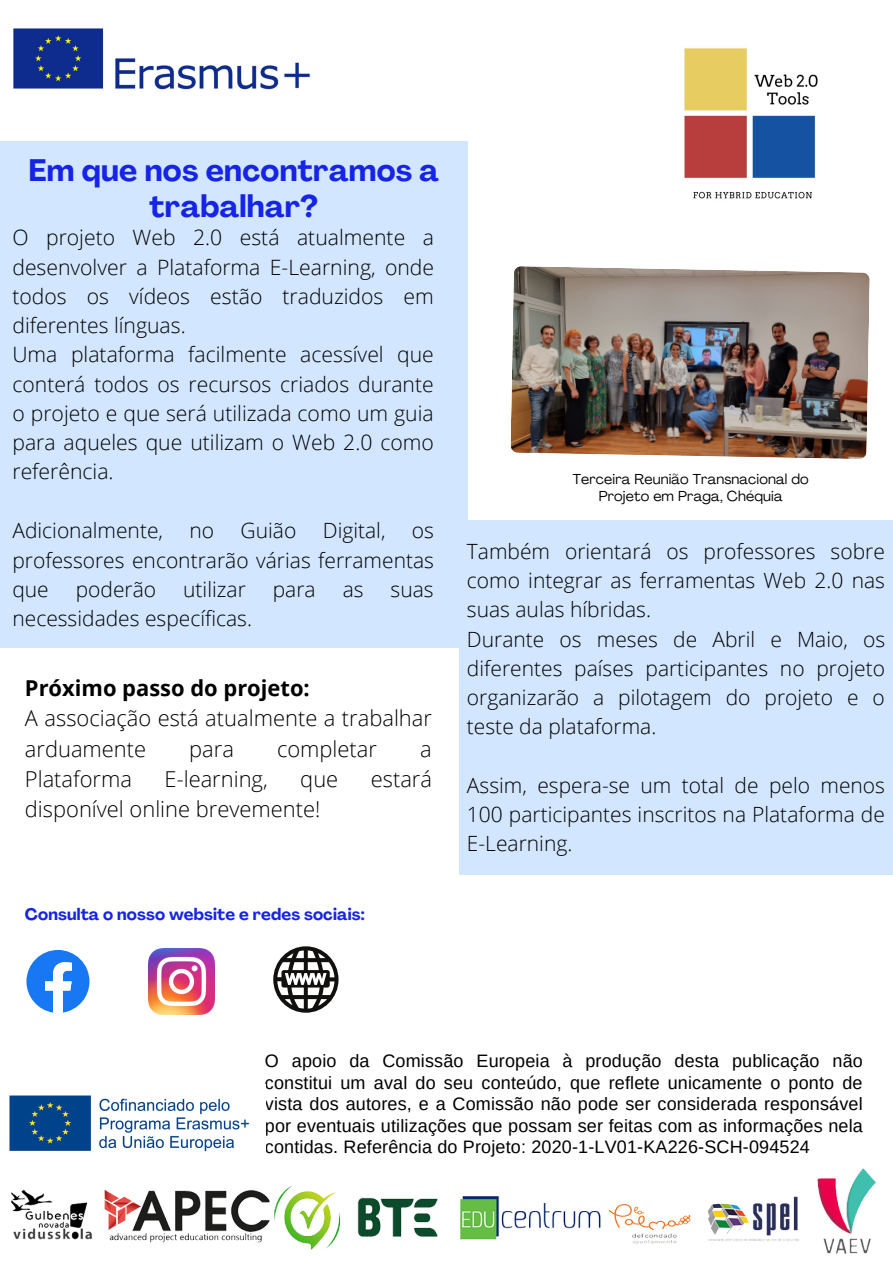
<style>
.page{position:relative;width:893px;height:1263px;background:#fff}
.page>*{position:absolute;margin:0;border:0;box-sizing:border-box;transform-origin:0 0}
.t1{font:700 30.67px/36.6px "Agrandir";letter-spacing:.01em;color:#1524e6;text-align:center}
.t2{font:300 21.9px/30.4px "Open Sans";color:#000}
.t3{font:700 21.9px "Open Sans";color:#000}
.t4{font:300 21.15px/29.2px "Open Sans";color:#000}
.t5{font:300 21px/29.2px "Open Sans";color:#000;text-align:justify}
.t6{font:18px/21.4px "Arimo";letter-spacing:.01em;color:#000;text-align:justify}
.t7{font:700 16.42px "Agrandir";letter-spacing:.01em;color:#1524e6}
.t8{font:14.25px/16.9px "Agrandir";letter-spacing:.01em;color:#000;text-align:center}
</style>
<div class="page">
<div style="left:459px;top:520px;width:434px;height:355px;background:#d2e6ff"></div>
<div style="left:0;top:142px;width:467px;height:506px;background:#d2e6ff"></div>
<img style="left:684px;top:48px;width:134px;height:151px">
<img style="left:11px;top:1168px;width:866px;height:86px">
<img style="left:13px;top:28px;width:297px;height:62px">
<img style="left:510px;top:266px;width:360px;height:193px">
<svg style="left:26px;top:950px;width:63px;height:63px"></svg>
<img style="left:148px;top:948px;width:66px;height:66px">
<svg style="left:273px;top:946px;width:65px;height:67px"></svg>
<img style="left:9px;top:1095px;width:240px;height:57px">
<h1 class="t1" style="left:29px;top:155px;width:412px">Em que nos encontramos a trabalhar?</h1>
<p class="t4" style="left:12px;top:223px;width:423px">O projeto Web 2.0 está atualmente a desenvolver a Plataforma E-Learning, onde todos os vídeos estão traduzidos em diferentes línguas.<br>Uma plataforma facilmente acessível que conterá todos os recursos criados durante o projeto e que será utilizada como um guia para aqueles que utilizam o Web 2.0 como referência.</p>
<p class="t5" style="left:12px;top:516px;width:152px">Adicionalmente,</p>
<p class="t5" style="left:189px;top:516px;width:26px">no</p>
<p class="t5" style="left:241px;top:516px;width:57px">Guião</p>
<p class="t5" style="left:323px;top:516px;width:64px">Digital,</p>
<p class="t5" style="left:12px;top:516px;width:423px;text-indent:399px">os professores encontrarão várias ferramentas que</p>
<p class="t5" style="left:76px;top:574px;width:82px">poderão</p>
<p class="t5" style="left:183px;top:574px;width:64px">utilizar</p>
<p class="t5" style="left:273px;top:574px;width:44px">para</p>
<p class="t5" style="left:343px;top:574px;width:22px">as</p>
<p class="t5" style="left:390px;top:574px;width:45px">suas</p>
<p class="t5" style="left:12px;top:603px;width:241px">necessidades específicas.</p>
<p class="t3" style="left:25px;top:672px;width:286px">Próximo passo do projeto:</p>
<p class="t2" style="left:25px;top:703px;width:408px">A associação está atualmente a trabalhar arduamente</p>
<p class="t2" style="left:189px;top:733px;width:46px">para</p>
<p class="t2" style="left:277px;top:733px;width:102px">completar</p>
<p class="t2" style="left:420px;top:733px;width:13px">a</p>
<p class="t2" style="left:25px;top:763px;width:109px">Plataforma</p>
<p class="t2" style="left:165px;top:763px;width:105px">E-learning,</p>
<p class="t2" style="left:300px;top:763px;width:39px">que</p>
<p class="t2" style="left:371px;top:763px;width:63px">estará</p>
<p class="t2" style="left:25px;top:794px;width:297px">disponível online brevemente!</p>
<p class="t7" style="left:25px;top:907px;width:341px">Consulta o nosso website e redes sociais:</p>
<p class="t8" style="left:573px;top:472px;width:237px">Terceira Reunião Transnacional do<br>Projeto em Praga, Chéquia</p>
<p class="t5" style="left:467px;top:536px;width:420px;text-align:left">Também orientará os professores sobre como integrar as ferramentas Web 2.0 nas suas aulas híbridas.<br>Durante os meses de Abril e Maio, os diferentes países participantes no projeto organizarão a pilotagem do projeto e o teste da plataforma.</p>
<p class="t5" style="left:467px;top:770px;width:419px">Assim, espera-se um total de pelo menos 100 participantes inscritos na Plataforma de E-Learning.</p>
<p class="t6" style="left:265px;top:1050px;width:599px">O apoio da Comissão Europeia à produção desta publicação não constitui um aval do seu conteúdo, que reflete unicamente o ponto de vista dos autores, e a Comissão não pode ser considerada responsável por eventuais utilizações que possam ser feitas com as informações nela contidas. Referência do Projeto: 2020-1-LV01-KA226-SCH-094524</p>
</div>
